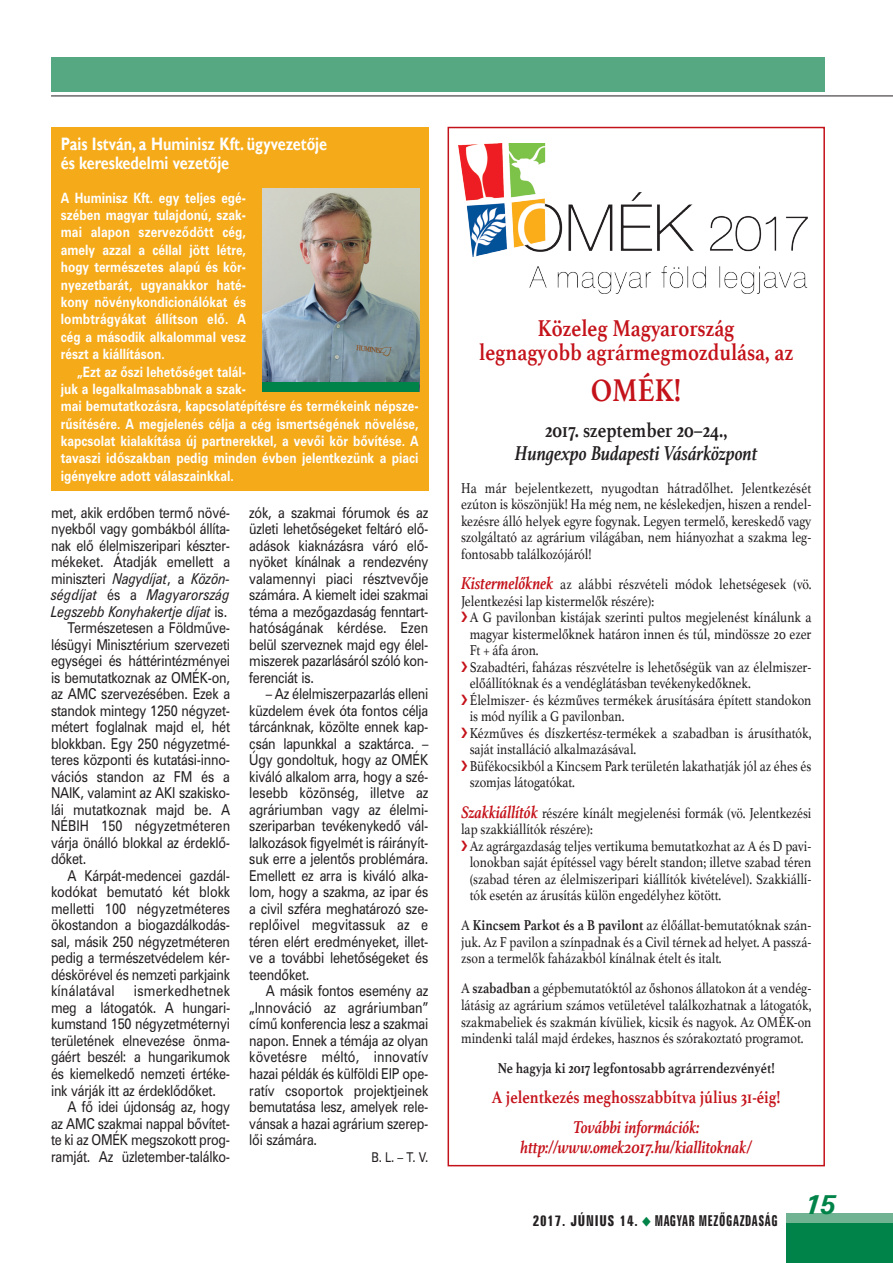
<style>
.page{position:relative;width:893px;height:1263px;background:#fff}
.page>*{position:absolute;margin:0;border:0;box-sizing:border-box;transform-origin:0 0}
.kenyér{font:700 33px "Athelas";color:#c4121a;scale:.85 1}
.t1{font:italic 700 27px "Zurich PFL";color:#008348}
.kenyér-2{font:700 24px "Athelas";color:#c4121a;scale:.85 1}
.kenyér-3{font:italic 700 21px "Athelas";color:#231f20;scale:.85 1}
.kenyér-4{font:700 21px "Athelas";color:#231f20;scale:.85 1}
.alcím{font:700 18px/19.6px "Gill Sans";color:#fff;scale:.8 1}
.kenyér-5{font:italic 700 18px "Athelas";color:#c4121a;scale:.85 1}
.kenyér-6{font:700 18px "Athelas";color:#c4121a;scale:.85 1}
.kenyér-7{font:15px/16.5px "Zurich PFL";letter-spacing:-.015em;color:#231f20;text-align:justify;scale:.85 1}
.kenyér-8{font:15px/16.5px "Athelas";color:#231f20;scale:.85 1}
.kenyér-9{font:700 15px "Athelas";color:#231f20;scale:.85 1}
.t2{font:700 15px "Zurich X Cn PFL";letter-spacing:.055em;color:#231f20}
.kenyér-10{font:700 14.25px/17.4px "Zurich PFL";color:#fff;scale:.85 1}
.elsôkenyér{font:700 14.25px/17.4px "Zurich PFL";color:#fff;text-align:justify;scale:.85 1}
.aláírás{font:13.5px "Zurich PFL";color:#231f20;scale:.86 1}
.s1{font-style:italic}
.s2{font-weight:700;font-style:italic;font-size:18px;color:#c4121a}
.s3{font-weight:700}
.s4{color:#008348}
</style>
<div class="page">
<div style="left:448px;top:127px;width:377px;height:1039px;border:2px solid #c4121a"></div>
<div style="left:51px;top:57px;width:774px;height:34px;background:#55a881"></div>
<hr style="left:51px;top:96px;width:842px;height:1px;background:#231f20">
<div style="left:787px;top:1217px;width:106px;height:46px;background:#008348"></div>
<div style="left:787px;top:1213px;width:106px;height:9px;background:#6fb392"></div>
<img style="left:459px;top:144px;width:349px;height:149px">
<div style="left:51px;top:128px;width:377px;height:363px;background:#f5aa19"></div>
<img style="left:262px;top:188px;width:157px;height:195px">
<div style="left:262px;top:383px;width:157px;height:9px;background:#008348"></div>
<p class="alcím" style="left:61px;top:134px;width:334px">Pais István, a Huminisz Kft. ügyvezetője és kereskedelmi vezetője</p>
<p class="elsôkenyér" style="left:61px;top:189px;width:219px">A Huminisz Kft. egy teljes egé&shy;szében magyar tulajdonú, szak&shy;mai alapon szerveződött cég, amely azzal a céllal jött létre, hogy természetes alapú és kör&shy;nyezetbarát, ugyanakkor haté&shy;kony növénykondicionálókat és lombtrágyákat állítson elő. A cég a második alkalommal vesz részt a kiállításon.</p>
<p class="kenyér-10" style="left:61px;top:363px;width:422px;text-indent:16px">„Ezt az őszi lehetőséget talál-<br>juk a legalkalmasabbnak a szak-<br>mai bemutatkozásra, kapcsolatépítésre és termékeink népsze&shy;rűsítésére. A megjelenés célja a cég ismertségének növelése, kapcsolat kialakítása új partnerekkel, a vevői kör bővítése. A tavaszi időszakban pedig minden évben jelentkezünk a piaci igényekre adott válaszainkkal.</p>
<p class="kenyér-7" style="left:51px;top:504px;width:212px">met, akik erdőben termő növé&shy;nyekből vagy gombákból állíta&shy;nak elő élelmiszeripari készter&shy;mékeket. Átadják emellett a miniszteri <span class="s1">Nagydíjat</span>, a <span class="s1">Közön&shy;ségdíjat</span> és a <span class="s1">Magyarország Legszebb Konyhakertje díjat</span> is.</p>
<p class="kenyér-7" style="left:51px;top:620px;width:212px;text-indent:16px">Természetesen a Földműve&shy;lésügyi Minisztérium szervezeti egységei és háttérintézményei is bemutatkoznak az OMÉK-on, az AMC szervezésében. Ezek a standok mintegy 1250 négyzet&shy;métert foglalnak majd el, hét blokkban. Egy 250 négyzetmé&shy;teres központi és kutatási-inno&shy;vációs standon az FM és a NAIK, valamint az AKI szakisko&shy;lái mutatkoznak majd be. A NÉBIH 150 négyzetméteren várja önálló blokkal az érdeklő&shy;dőket.</p>
<p class="kenyér-7" style="left:51px;top:867px;width:212px;text-indent:16px">A Kárpát-medencei gazdál&shy;kodókat bemutató két blokk melletti 100 négyzetméteres ökostandon a biogazdálkodás&shy;sal, másik 250 négyzetméteren pedig a természetvédelem kér&shy;déskörével és nemzeti parkjaink kínálatával</p>
<p class="kenyér-7" style="left:51px;top:983px;width:212px;text-indent:83px">ismerkedhetnek meg a látogatók. A hungari&shy;kumstand 150 négyzetméternyi területének elnevezése önma&shy;gáért beszél: a hungarikumok és kiemelkedő nemzeti értéke&shy;ink várják itt az érdeklődőket.</p>
<p class="kenyér-7" style="left:51px;top:1098px;width:212px;text-indent:16px">A fő idei újdonság az, hogy az AMC szakmai nappal bővítet&shy;te ki az OMÉK megszokott prog&shy;ramját. Az üzletember-találko-</p>
<p class="kenyér-7" style="left:249px;top:504px;width:212px">zók, a szakmai fórumok és az üzleti lehetőségeket feltáró elő&shy;adások kiaknázásra váró elő&shy;nyöket kínálnak a rendezvény valamennyi piaci résztvevője számára. A kiemelt idei szakmai téma a mezőgazdaság fenntart&shy;hatóságának kérdése. Ezen belül szerveznek majd egy élel&shy;miszerek pazarlásáról szóló kon&shy;ferenciát is.</p>
<p class="kenyér-7" style="left:249px;top:686px;width:212px;text-indent:16px">– Az élelmiszerpazarlás elleni küzdelem évek óta fontos célja tárcánknak, közölte ennek kap&shy;csán lapunkkal a szaktárca. – Úgy gondoltuk, hogy az OMÉK kiváló alkalom arra, hogy a szé&shy;lesebb közönség, illetve az agráriumban vagy az élelmi&shy;szeriparban tevékenykedő vál&shy;lalkozások figyelmét is ráirányít&shy;suk erre a jelentős problémára.<br>Emellett ez arra is kiváló alka&shy;lom, hogy a szakma, az ipar és a civil szféra meghatározó sze&shy;replőivel megvitassuk az e téren elért eredményeket, illet&shy;ve a további lehetőségeket és teendőket.</p>
<p class="kenyér-7" style="left:249px;top:983px;width:212px;text-indent:16px">A másik fontos esemény az „Innováció az agráriumban” című konferencia lesz a szakmai napon. Ennek a témája az olyan követésre méltó, innovatív hazai példák és külföldi EIP ope&shy;ratív csoportok projektjeinek bemutatása lesz, amelyek rele&shy;vánsak a hazai agrárium szerep&shy;lői számára.</p>
<p class="aláírás" style="left:371px;top:1148px;width:68px">B. L. – T. V.</p>
<p class="kenyér-2" style="left:538px;top:309px;width:233px">Közeleg Magyarország</p>
<p class="kenyér-2" style="left:479px;top:333px;width:371px">legnagyobb agrármegmozdulása, az</p>
<p class="kenyér" style="left:591px;top:363px;width:107px">OMÉK!</p>
<p class="kenyér-4" style="left:545px;top:413px;width:216px">2017. szeptember 20–24.,</p>
<p class="kenyér-3" style="left:515px;top:436px;width:287px">Hungexpo Budapesti Vásárközpont</p>
<p class="kenyér-8" style="left:461px;top:479px;width:414px;text-align:justify">Ha már bejelentkezett, nyugodtan hátradőlhet. Jelentkezését ezúton is köszönjük! Ha még nem, ne késlekedjen, hiszen a rendel&shy;kezésre álló helyek egyre fogynak. Legyen termelő, kereskedő vagy szolgáltató az agrárium világában, nem hiányozhat a szakma leg&shy;fontosabb találkozójáról!</p>
<p class="kenyér-8" style="left:461px;top:575px;width:414px"><span class="s2">Kistermelőknek</span> az alábbi részvételi módok lehetségesek (vö.<br>Jelentkezési lap kistermelők részére):</p>
<p class="kenyér-8" style="left:470px;top:608px;width:404px;text-align:justify">A G pavilonban kistájak szerinti pultos megjelenést kínálunk a magyar kistermelőknek határon innen és túl, mindössze 20 ezer Ft + áfa áron.</p>
<p class="kenyér-8" style="left:470px;top:658px;width:404px">Szabadtéri, faházas részvételre is lehetőségük van az élelmiszer&shy;előállítóknak és a vendéglátásban tevékenykedőknek.</p>
<p class="kenyér-8" style="left:470px;top:691px;width:404px">Élelmiszer- és kézműves termékek árusítására épített standokon is mód nyílik a G pavilonban.</p>
<p class="kenyér-8" style="left:470px;top:724px;width:404px">Kézműves és díszkertész-termékek a szabadban is árusíthatók, saját installáció alkalmazásával.</p>
<p class="kenyér-8" style="left:470px;top:757px;width:404px">Büfékocsikból a Kincsem Park területén lakathatják jól az éhes és szomjas látogatókat.</p>
<p class="kenyér-8" style="left:461px;top:804px;width:414px"><span class="s2">Szakkiállítók</span> részére kínált megjelenési formák (vö. Jelentkezési lap szakkiállítók részére):</p>
<p class="kenyér-8" style="left:470px;top:837px;width:404px;text-align:justify">Az agrárgazdaság teljes vertikuma bemutatkozhat az A és D pavi&shy;lonokban saját építéssel vagy bérelt standon; illetve szabad téren (szabad téren az élelmiszeripari kiállítók kivételével). Szakkiállí&shy;tók esetén az árusítás külön engedélyhez kötött.</p>
<p class="kenyér-8" style="left:461px;top:917px;width:414px;text-align:justify">A <span class="s3">Kincsem Parkot és a B pavilont</span> az élőállat-bemutatóknak szán&shy;juk. Az F pavilon a színpadnak és a Civil térnek ad helyet. A passzá&shy;zson a termelők faházakból kínálnak ételt és italt.</p>
<p class="kenyér-8" style="left:461px;top:980px;width:414px;text-align:justify">A <span class="s3">szabadban</span> a gépbemutatóktól az őshonos állatokon át a vendég&shy;látásig az agrárium számos vetületével találkozhatnak a látogatók, szakmabeliek és szakmán kívüliek, kicsik és nagyok. Az OMÉK-on mindenki talál majd érdekes, hasznos és szórakoztató programot.</p>
<p class="kenyér-9" style="left:498px;top:1056px;width:328px">Ne hagyja ki 2017 legfontosabb agrárrendezvényét!</p>
<p class="kenyér-6" style="left:492px;top:1083px;width:341px">A jelentkezés meghosszabbítva július 31-éig!</p>
<p class="kenyér-5" style="left:573px;top:1113px;width:151px">További információk:</p>
<p class="kenyér-5" style="left:521px;top:1133px;width:274px">http://www.omek2017.hu/kiallitoknak/</p>
<p class="t2" style="left:533px;top:1212px;width:246px">2017. JÚNIUS 14. <span class="s4">◆</span> MAGYAR MEZÔGAZDASÁG</p>
<p class="t1" style="left:806px;top:1188px;width:31px">15</p>
</div>
